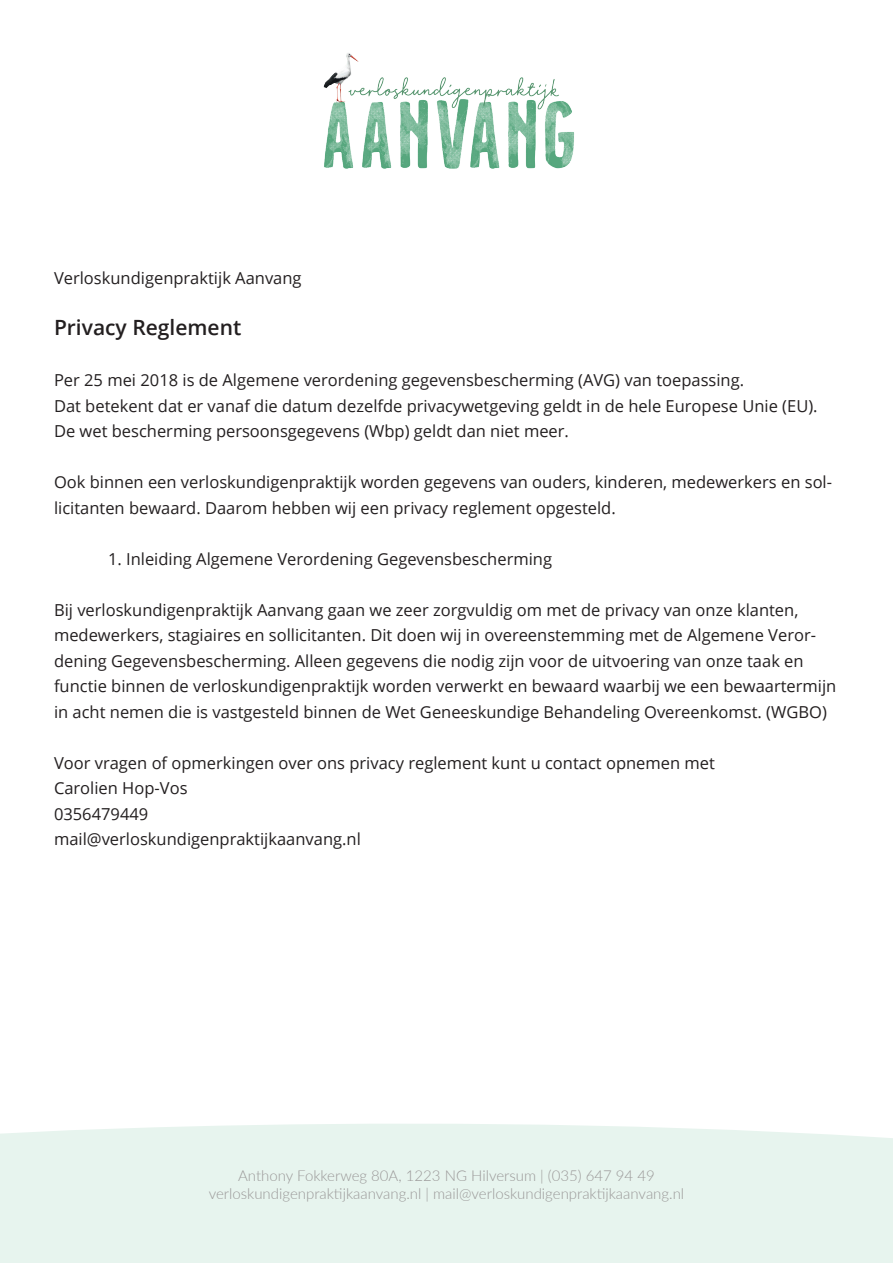
<style>
.page{position:relative;width:893px;height:1263px;background:#fff}
.page>*{position:absolute;margin:0;border:0;box-sizing:border-box;transform-origin:0 0}
.t1{font:600 21px "Open Sans";color:#231f20}
.t2{font:16.5px/25.5px "Open Sans";color:#231f20}
.t3{font:300 15px "Lato";color:#9a9898}
</style>
<div class="page">
<img style="left:323px;top:53px;width:251px;height:116px">
<div style="left:0;top:1124px;width:893px;height:139px;background:#e7f4ee"></div>
<p class="t2" style="left:54px;top:265px;width:249px">Verloskundigenpraktijk Aanvang</p>
<p class="t1" style="left:54px;top:313px;width:189px">Privacy Reglement</p>
<p class="t2" style="left:54px;top:367px;width:692px">Per 25 mei 2018 is de Algemene verordening gegevensbescherming (AVG) van toepassing.</p>
<p class="t2" style="left:54px;top:392px;width:765px">Dat betekent dat er vanaf die datum dezelfde privacywetgeving geldt in de hele Europese Unie (EU).<br>De wet bescherming persoonsgegevens (Wbp) geldt dan niet meer.</p>
<p class="t2" style="left:54px;top:469px;width:779px">Ook binnen een verloskundigenpraktijk worden gegevens van ouders, kinderen, medewerkers en sol&shy;licitanten bewaard. Daarom hebben wij een privacy reglement opgesteld.</p>
<p class="t2" style="left:108px;top:545px;width:446px">1. Inleiding Algemene Verordening Gegevensbescherming</p>
<p class="t2" style="left:54px;top:596px;width:784px">Bij verloskundigenpraktijk Aanvang gaan we zeer zorgvuldig om met de privacy van onze klanten, medewerkers, stagiaires en sollicitanten. Dit doen wij in overeenstemming met de Algemene Veror&shy;dening Gegevensbescherming. Alleen gegevens die nodig zijn voor de uitvoering van onze taak en functie binnen de verloskundigenpraktijk worden verwerkt en bewaard waarbij we een bewaartermijn in acht nemen die is vastgesteld binnen de Wet Geneeskundige Behandeling Overeenkomst. (WGBO)</p>
<p class="t2" style="left:54px;top:749px;width:662px">Voor vragen of opmerkingen over ons privacy reglement kunt u contact opnemen met<br>Carolien Hop-Vos</p>
<p class="t2" style="left:54px;top:800px;width:96px">0356479449</p>
<p class="t2" style="left:54px;top:826px;width:308px">mail@verloskundigenpraktijkaanvang.nl</p>
<p class="t3" style="left:238px;top:1165px;width:418px">Anthony Fokkerweg 80A, 1223 NG Hilversum | (035) 647 94 49</p>
<p class="t3" style="left:209px;top:1183px;width:477px">verloskundigenpraktijkaanvang.nl | mail@verloskundigenpraktijkaanvang.nl</p>
</div>
